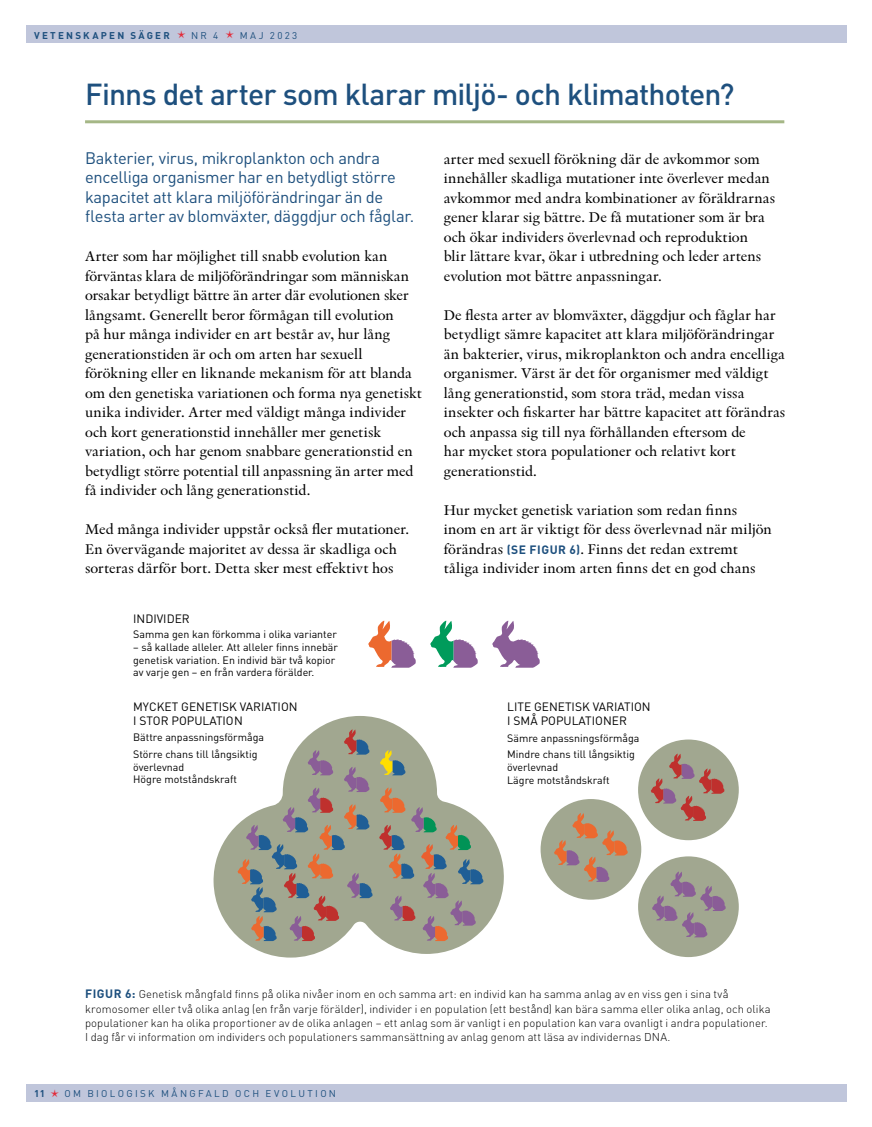
<style>
.page{position:relative;width:872px;height:1127px;background:#fff}
.page>*{position:absolute;margin:0;border:0;box-sizing:border-box;transform-origin:0 0}
.t1{font:500 30px "DIN Pro";letter-spacing:-.025em;color:#1e507e}
.Ingress_inledning{font:16.5px/19.5px "DIN Pro";letter-spacing:-.02em;color:#1e507e}
.Brödtext{font:14.7px/19.5px "Indigo Antiqua 2";letter-spacing:-.005em;color:#000}
.t2{font:12px/14.4px "DIN Pro";color:#000}
.Figur{font:300 11.25px/14.2px "DIN Pro";letter-spacing:.005em;color:#000}
.t3{font:10.65px/16.5px "DIN Pro";color:#000}
.t4{font:9.75px "DIN Pro";letter-spacing:.235em;color:#1e507e}
.t5{font:700 9.75px "DIN Pro";letter-spacing:.225em;color:#1e507e}
.s1{font-family:"DIN Pro";font-weight:700;font-size:12px;color:#1e507e}
.s2{font-weight:700;font-size:12px;color:#1e507e}
</style>
<div class="page">
<div style="left:26px;top:1084px;width:820px;height:17px;background:#c0c6db"></div>
<div style="left:26px;top:26px;width:820px;height:17px;background:#c0c6db"></div>
<hr style="left:85px;top:120px;width:699px;height:3px;background:#a5b786">
<svg style="left:368px;top:620px;width:48px;height:48px"></svg>
<svg style="left:430px;top:620px;width:48px;height:48px"></svg>
<svg style="left:492px;top:620px;width:48px;height:48px"></svg>
<svg style="left:213px;top:716px;width:291px;height:241px"></svg>
<svg style="left:380px;top:750px;width:25px;height:25px"></svg>
<svg style="left:237px;top:729px;width:136px;height:212px"></svg>
<svg style="left:379px;top:787px;width:104px;height:154px;background:#a19d8e"></svg>
<div style="left:638px;top:739px;width:101px;height:101px;background:#a1a790;border-radius:50%"></div>
<div style="left:540px;top:799px;width:101px;height:101px;background:#a1a790;border-radius:50%"></div>
<svg style="left:650px;top:753px;width:74px;height:68px"></svg>
<svg style="left:554px;top:813px;width:74px;height:69px"></svg>
<div style="left:638px;top:856px;width:101px;height:101px;background:#a1a790;border-radius:50%"></div>
<svg style="left:652px;top:871px;width:74px;height:66px"></svg>
<p class="t5" style="left:34px;top:28px;width:137px">VETENSKAPEN SÄGER</p>
<p class="t4" style="left:191px;top:28px;width:29px">NR 4</p>
<p class="t4" style="left:240px;top:28px;width:59px">MAJ 2023</p>
<h1 class="t1" style="left:85px;top:74px;width:651px">Finns det arter som klarar miljö- och klimathoten?</h1>
<p class="Ingress_inledning" style="left:85px;top:147px;width:330px">Bakterier, virus, mikroplankton och andra encelliga organismer har en betydligt större kapacitet att klara miljöförändringar än de flesta arter av blomväxter, däggdjur och fåglar.</p>
<p class="Brödtext" style="left:85px;top:246px;width:338px">Arter som har möjlighet till snabb evolution kan förväntas klara de miljöförändringar som människan orsakar betydligt bättre än arter där evolutionen sker långsamt. Generellt beror förmågan till evolution<br>på hur många individer en art består av, hur lång generationstiden är och om arten har sexuell förökning eller en liknande mekanism för att blanda om den genetiska variationen och forma nya genetiskt unika individer. Arter med väldigt många individer och kort generationstid innehåller mer genetisk variation, och har genom snabbare generationstid en betydligt större potential till anpassning än arter med få individer och lång generationstid.</p>
<p class="Brödtext" style="left:85px;top:519px;width:326px">Med många individer uppstår också fler mutationer.<br>En övervägande majoritet av dessa är skadliga och sorteras därför bort. Detta sker mest effektivt hos</p>
<p class="t2" style="left:133px;top:611px;width:58px">INDIVIDER</p>
<p class="t3" style="left:133px;top:625px;width:205px">Samma gen kan förkomma i olika varianter</p>
<p class="t3" style="left:133px;top:640px;width:206px;line-height:12.8px">– så kallade alleler. Att alleler finns innebär genetisk variation. En individ bär två kopior av varje gen – en från vardera förälder.</p>
<p class="t2" style="left:133px;top:699px;width:166px">MYCKET GENETISK VARIATION<br>I STOR POPULATION</p>
<p class="t3" style="left:133px;top:729px;width:132px">Bättre anpassningsförmåga<br>Större chans till långsiktig</p>
<p class="t3" style="left:133px;top:760px;width:105px;line-height:12.9px">överlevnad<br>Högre motståndskraft</p>
<p class="Brödtext" style="left:444px;top:149px;width:333px">arter med sexuell förökning där de avkommor som innehåller skadliga mutationer inte överlever medan avkommor med andra kombinationer av föräldrarnas gener klarar sig bättre. De få mutationer som är bra och ökar individers överlevnad och reproduktion<br>blir lättare kvar, ökar i utbredning och leder artens evolution mot bättre anpassningar.</p>
<p class="Brödtext" style="left:444px;top:305px;width:343px">De flesta arter av blomväxter, däggdjur och fåglar har betydligt sämre kapacitet att klara miljöförändringar än bakterier, virus, mikroplankton och andra encelliga organismer. Värst är det för organismer med väldigt lång generationstid, som stora träd, medan vissa insekter och fiskarter har bättre kapacitet att förändras och anpassa sig till nya förhållanden eftersom de<br>har mycket stora populationer och relativt kort generationstid.</p>
<p class="Brödtext" style="left:444px;top:500px;width:329px">Hur mycket genetisk variation som redan finns inom en art är viktigt för dess överlevnad när miljön förändras <span class="s1">(SE FIGUR 6)</span>. Finns det redan extremt tåliga individer inom arten finns det en god chans</p>
<p class="t2" style="left:507px;top:699px;width:145px">LITE GENETISK VARIATION<br>I SMÅ POPULATIONER</p>
<p class="t3" style="left:507px;top:729px;width:134px">Sämre anpassningsförmåga<br>Mindre chans till långsiktig</p>
<p class="t3" style="left:507px;top:760px;width:104px;line-height:12.9px">överlevnad<br>Lägre motståndskraft</p>
<p class="Figur" style="left:85px;top:987px;width:687px"><span class="s2">FIGUR 6:</span> Genetisk mångfald finns på olika nivåer inom en och samma art: en individ kan ha samma anlag av en viss gen i sina två kromosomer eller två olika anlag (en från varje förälder), individer i en population (ett bestånd) kan bära samma eller olika anlag, och olika populationer kan ha olika proportioner av de olika anlagen – ett anlag som är vanligt i en population kan vara ovanligt i andra populationer.<br>I dag får vi information om individers och populationers sammansättning av anlag genom att läsa av individernas DNA.</p>
<p class="t5" style="left:34px;top:1086px;width:13px">11</p>
<p class="t4" style="left:64px;top:1086px;width:273px">OM BIOLOGISK MÅNGFALD OCH EVOLUTION</p>
</div>
